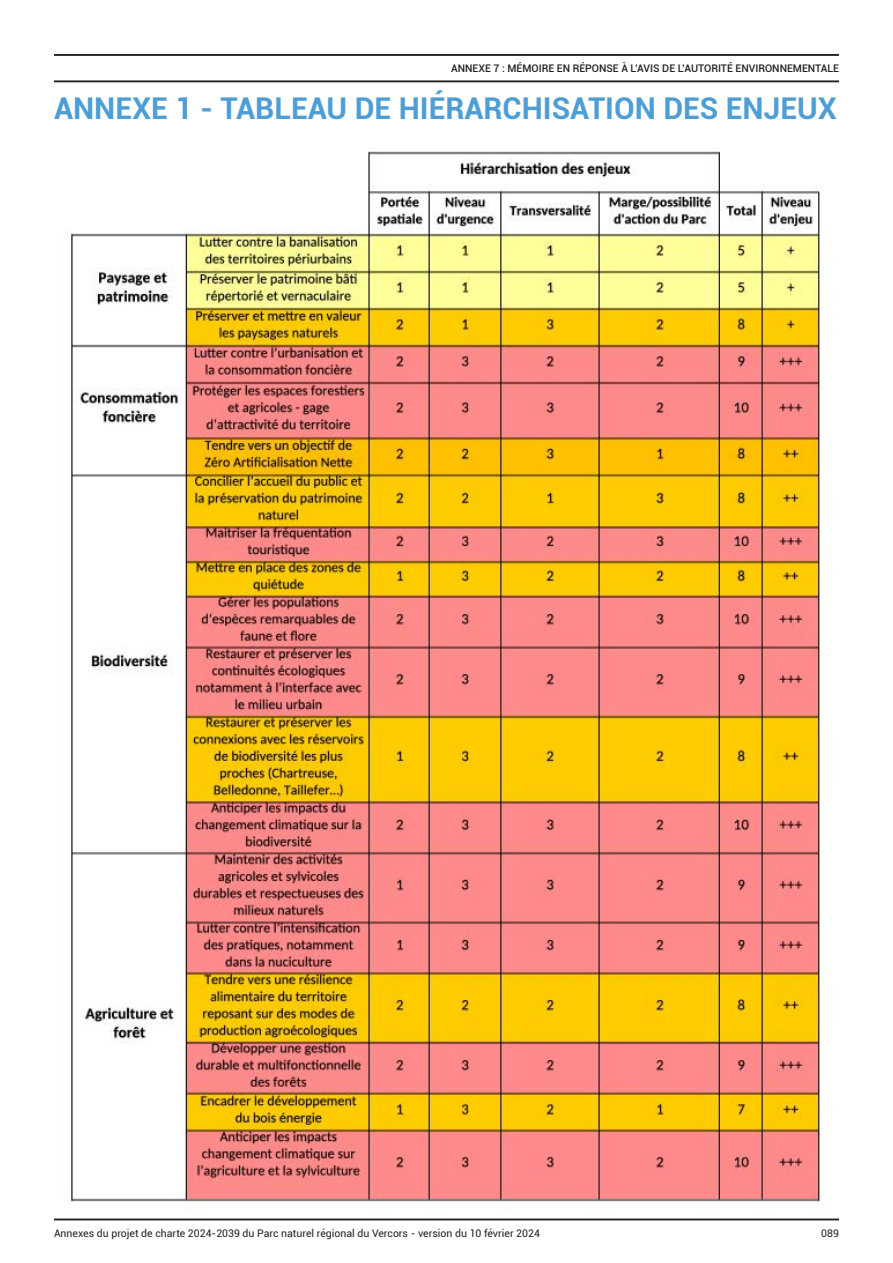
<style>
.page{position:relative;width:893px;height:1263px;background:#fff}
.page>*{position:absolute;margin:0;border:0;box-sizing:border-box;transform-origin:0 0}
.Titre_1{font:700 30px "Roboto";color:#4e9ed6}
.t1{font:10.5px "Roboto";color:#231f20}
.t2{font:500 10.5px "Roboto";color:#231f20}
</style>
<div class="page">
<hr style="left:54px;top:1218px;width:785px;height:2px;background:#231f20">
<hr style="left:54px;top:80px;width:785px;height:2px;background:#231f20">
<hr style="left:54px;top:54px;width:785px;height:2px;background:#231f20">
<img style="left:71px;top:151px;width:760px;height:1052px">
<p class="t2" style="left:451px;top:61px;width:389px">ANNEXE 7 : MÉMOIRE EN RÉPONSE À L’AVIS DE L’AUTORITÉ ENVIRONNEMENTALE</p>
<p class="Titre_1" style="left:54px;top:87px;width:784px">ANNEXE 1 - TABLEAU DE HIÉRARCHISATION DES ENJEUX</p>
<p class="t1" style="left:54px;top:1225px;width:487px">Annexes du projet de charte 2024-2039 du Parc naturel régional du Vercors - version du 10 février 2024</p>
<p class="t1" style="left:821px;top:1225px;width:19px">089</p>
</div>
